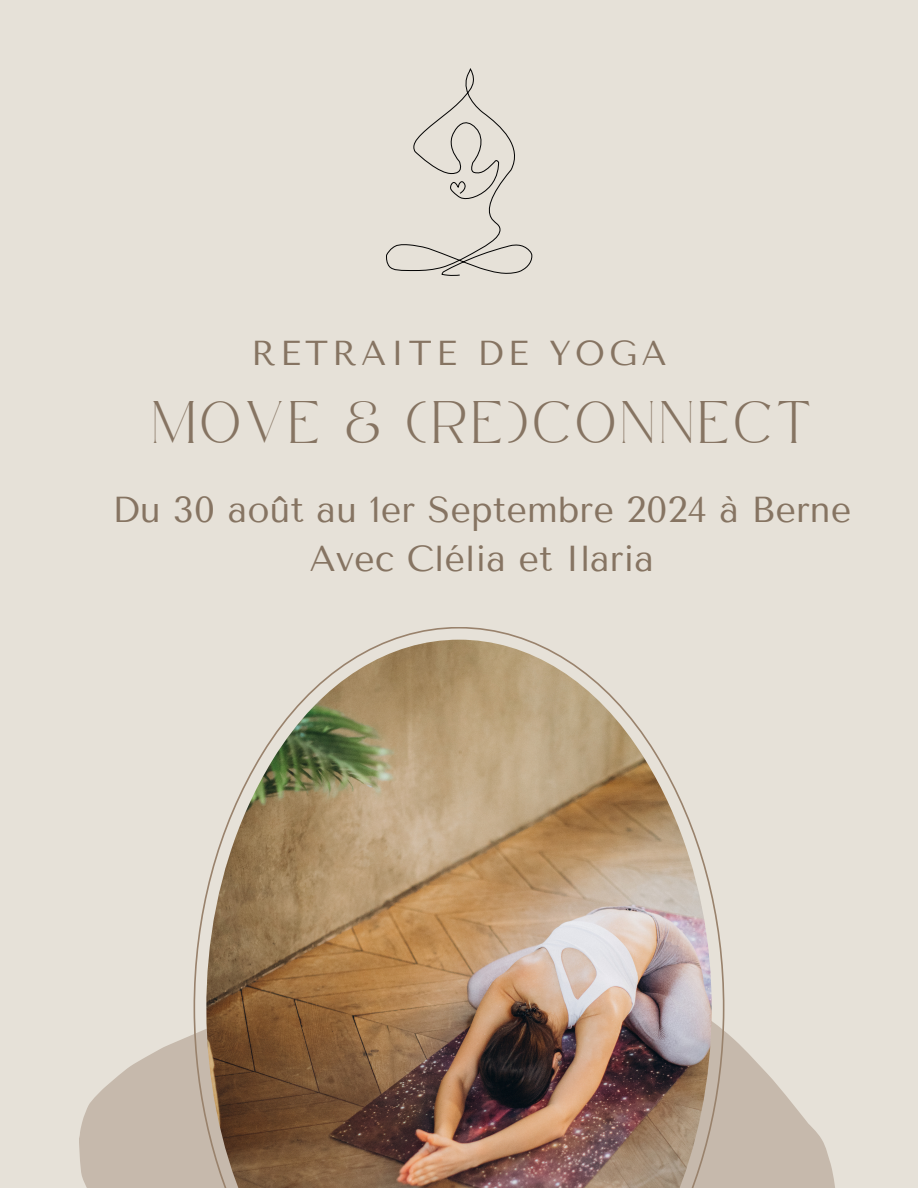
<style>
.page{position:relative;width:918px;height:1188px;background:#e6e1d8}
.page>*{position:absolute;margin:0;border:0;box-sizing:border-box;transform-origin:0 0}
.t1{font:36px/49.5px "Tenor Sans";color:#867462;text-align:center}
.t2{font:34.5px "Tenor Sans";letter-spacing:.12em;color:#867462}
.t3{font:29.25px "Safira March";letter-spacing:.2em;color:#867462}
</style>
<div class="page">
<svg style="left:79px;top:1032px;width:756px;height:156px;fill:#c6b9ac"></svg>
<svg style="left:193px;top:627px;width:532px;height:561px"></svg>
<img style="left:206px;top:640px;width:505px;height:548px">
<svg style="left:386px;top:69px;width:146px;height:207px"></svg>
<h1 class="t2" style="left:251px;top:333px;width:417px">RETRAITE DE YOGA</h1>
<p class="t3" style="left:153px;top:416px;width:660px">MOVE &amp; (RE)CONNECT</p>
<h2 class="t1" style="left:112px;top:485px;width:741px">Du 30 août au 1er Septembre 2024 à Berne<br>Avec Clélia et Ilaria</h2>
</div>
